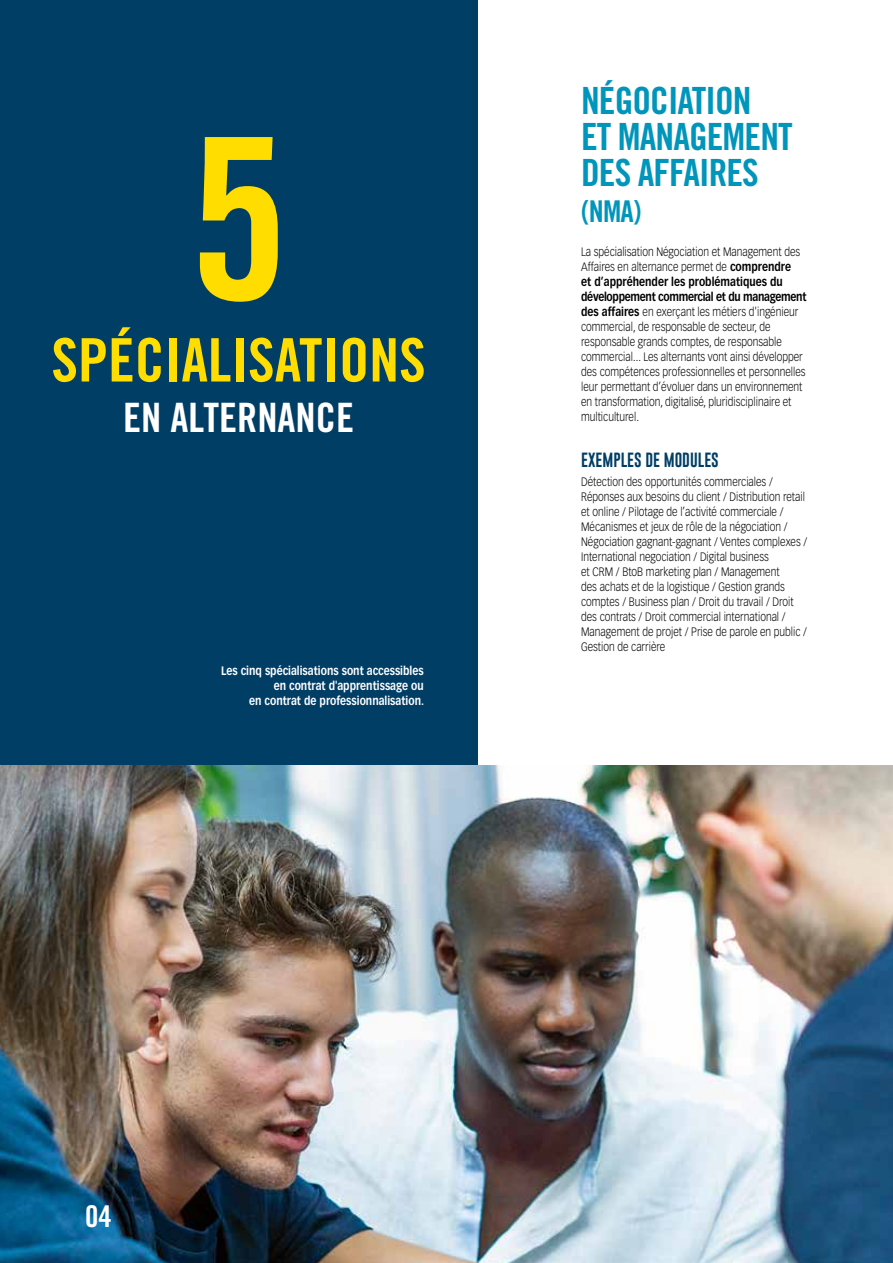
<style>
.page{position:relative;width:893px;height:1263px;background:#fff}
.page>*{position:absolute;margin:0;border:0;box-sizing:border-box;transform-origin:0 0}
.t1{font:225px "Trade Gothic Bold Cond Twenty";color:#fd0}
.t2{font:60px "Trade Gothic Bold Cond Twenty";color:#fd0}
.t3{font:40.5px "Trade Gothic Bold Cond Twenty";color:#fff}
.t4{font:37.5px/36px "Trade Gothic Bold Cond Twenty";letter-spacing:-.025em;color:#0095bb}
.t5{font:30px "Trade Gothic Bold Cond Twenty";color:#0095bb}
.t6{font:30px "Trade Gothic Bold Cond Twenty";color:#fff}
.t7{font:15px "Gobold";color:#003e66}
.t8{font:300 12px/15px "Vectora LT Std";color:#000;scale:.85 1}
.t9{font:700 12px/15px "Vectora LT Std";color:#fff;text-align:right;scale:.85 1}
.s1{font-weight:700}
</style>
<div class="page">
<div style="left:0;top:0;width:477px;height:765px;background:#003e66"></div>
<img style="left:0;top:765px;width:893px;height:498px">
<h1 class="t1" style="left:189px;top:83px;width:101px">5</h1>
<h2 class="t2" style="left:51px;top:324px;width:376px">SPÉCIALISATIONS</h2>
<h3 class="t3" style="left:123px;top:393px;width:232px">EN ALTERNANCE</h3>
<p class="t9" style="left:221px;top:663px;width:240px">Les cinq spécialisations sont accessibles en contrat d'apprentissage ou<br>en contrat de professionnalisation.</p>
<h3 class="t4" style="left:581px;top:82px;width:213px">NÉGOCIATION<br>ET MANAGEMENT<br>DES AFFAIRES</h3>
<h3 class="t5" style="left:581px;top:193px;width:62px">(NMA)</h3>
<p class="t8" style="left:581px;top:245px;width:267px">La spécialisation Négociation et Management des Affaires en alternance permet de <span class="s1">comprendre<br>et d’appréhender les problématiques du développement commercial et du management des affaires</span> en exerçant les métiers d'ingénieur commercial, de responsable de secteur, de responsable grands comptes, de responsable commercial... Les alternants vont ainsi développer des compétences professionnelles et personnelles leur permettant d’évoluer dans un environnement en transformation, digitalisé, pluridisciplinaire et multiculturel.</p>
<p class="t7" style="left:581px;top:450px;width:139px">EXEMPLES DE MODULES</p>
<p class="t8" style="left:581px;top:475px;width:267px">Détection des opportunités commerciales / Réponses aux besoins du client / Distribution retail et online / Pilotage de l’activité commerciale / Mécanismes et jeux de rôle de la négociation / Négociation gagnant-gagnant / Ventes complexes / International negociation / Digital business<br>et CRM / BtoB marketing plan / Management<br>des achats et de la logistique / Gestion grands comptes / Business plan / Droit du travail / Droit des contrats / Droit commercial international / Management de projet / Prise de parole en public / Gestion de carrière</p>
<h3 class="t6" style="left:85px;top:1198px;width:28px">04</h3>
</div>
